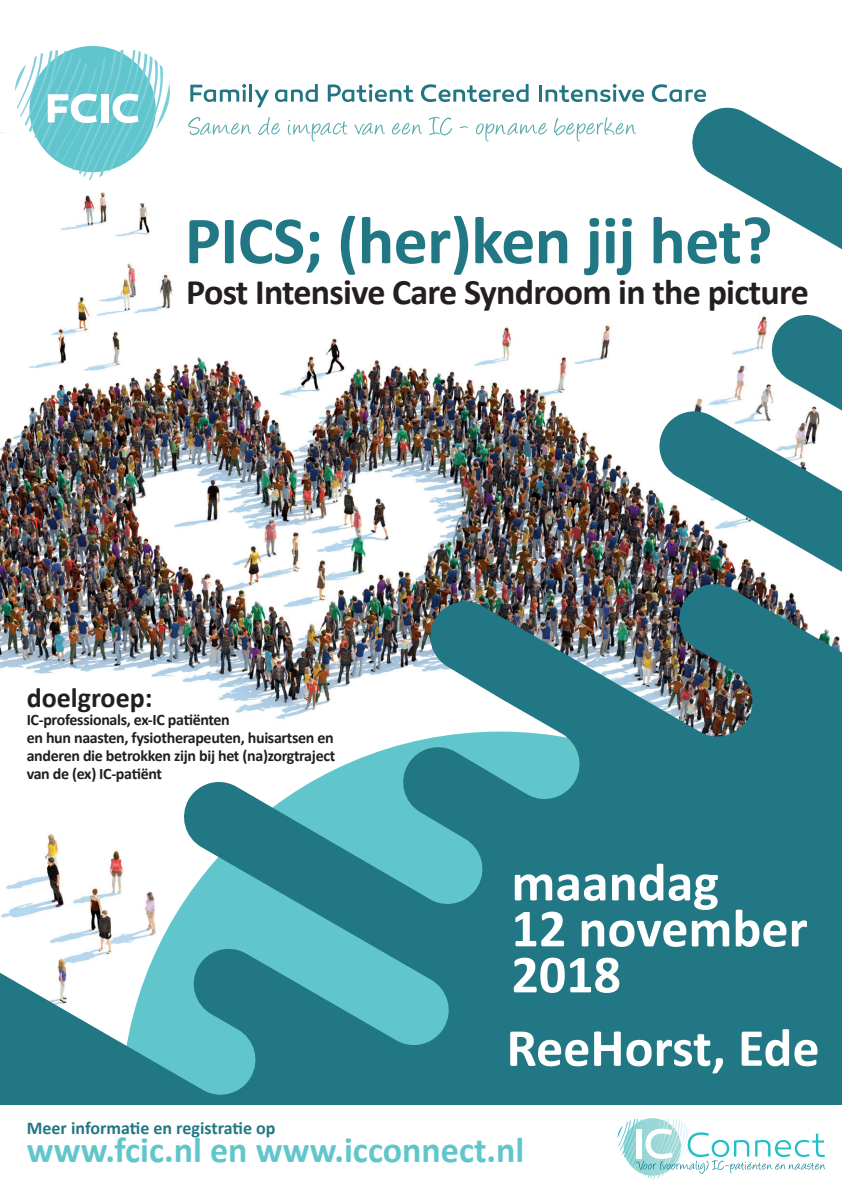
<style>
.page{position:relative;width:842px;height:1191px;background:#fff}
.page>*{position:absolute;margin:0;border:0;box-sizing:border-box;transform-origin:0 0}
.t1{font:700 68px "Calibri";letter-spacing:-.01em;color:#227785}
.t2{font:700 54px/46px "Calibri";color:#fff}
.t3{font:700 36px "Calibri";letter-spacing:-.02em;color:#231f20}
.t4{font:700 36px "Calibri";color:#60c6cb}
.t5{font:700 28px "Calibri";color:#231f20}
.t6{font:700 18px "Calibri";color:#227785}
.t7{font:700 16px/18px "Calibri";letter-spacing:-.02em;color:#231f20}
</style>
<div class="page">
<svg style="left:15px;top:50px;width:155px;height:58px"></svg>
<svg style="left:190px;top:84px;width:56px;height:18px"></svg>
<hr style="left:249px;top:84px;width:3px;height:18px;background:#227684">
<svg style="left:255px;top:90px;width:14px;height:17px"></svg>
<svg style="left:275px;top:84px;width:43px;height:18px"></svg>
<svg style="left:328px;top:84px;width:85px;height:18px"></svg>
<svg style="left:421px;top:84px;width:108px;height:18px"></svg>
<hr style="left:538px;top:85px;width:3px;height:17px;background:#227684">
<svg style="left:545px;top:84px;width:99px;height:18px"></svg>
<svg style="left:652px;top:84px;width:54px;height:18px"></svg>
<img style="left:0;top:108px;width:842px;height:997px">
<svg style="left:617px;top:1118px;width:208px;height:62px"></svg>
<h1 class="t1" style="left:185px;top:198px;width:589px">PICS; (her)ken jij het?</h1>
<h3 class="t3" style="left:186px;top:270px;width:624px">Post Intensive Care Syndroom in the picture</h3>
<h3 class="t5" style="left:27px;top:680px;width:127px">doelgroep:</h3>
<p class="t7" style="left:27px;top:710px;width:310px">IC-professionals, ex-IC patiënten<br>en hun naasten, fysiotherapeuten, huisartsen en anderen die betrokken zijn bij het (na)zorgtraject van de (ex) IC-patiënt</p>
<h2 class="t2" style="left:511px;top:856px;width:298px">maandag<br>12 november<br>2018</h2>
<h2 class="t2" style="left:506px;top:1022px;width:315px">ReeHorst, Ede</h2>
<p class="t6" style="left:27px;top:1117px;width:250px">Meer informatie en registratie op</p>
<h3 class="t4" style="left:27px;top:1127px;width:499px">www.fcic.nl en www.icconnect.nl</h3>
</div>
